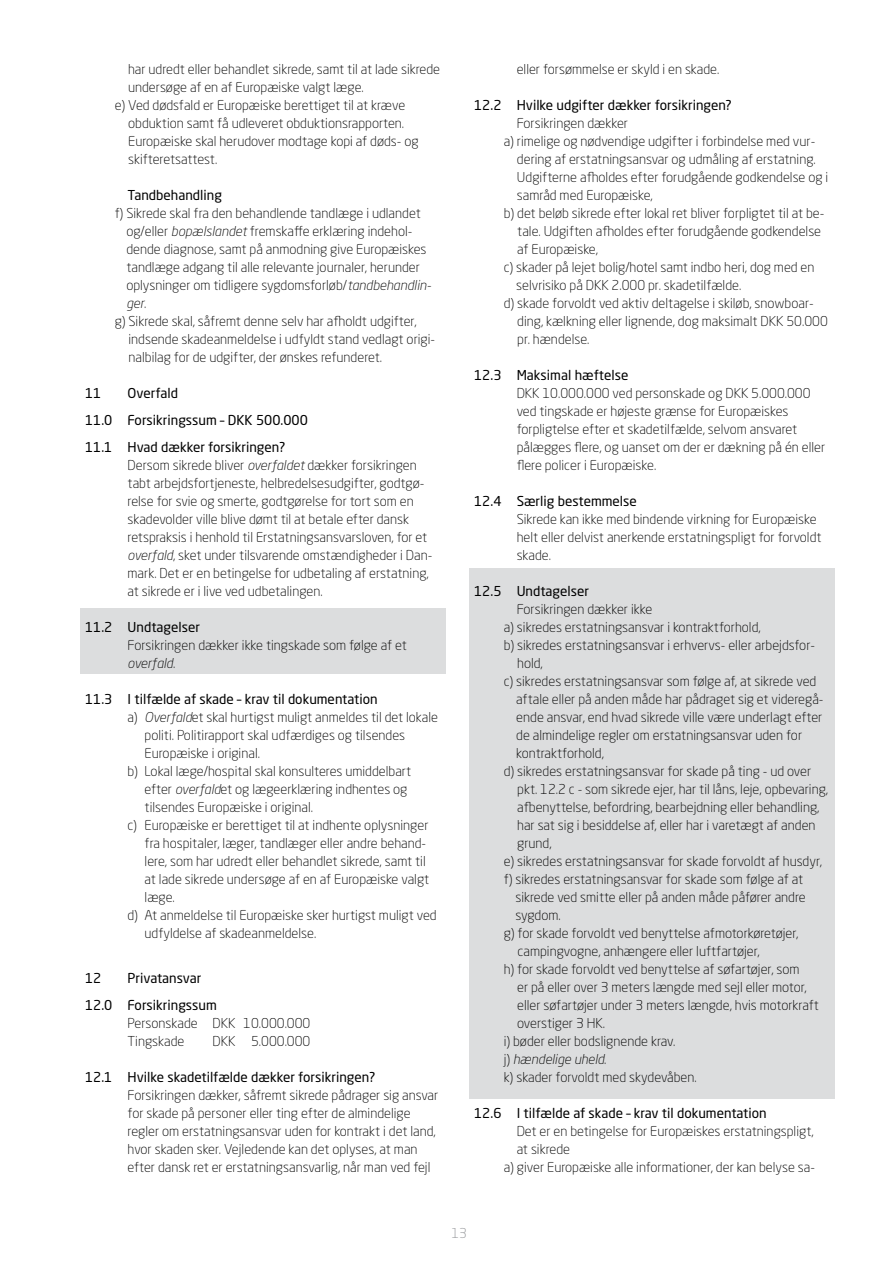
<style>
.page{position:relative;width:893px;height:1263px;background:#fff}
.page>*{position:absolute;margin:0;border:0;box-sizing:border-box;transform-origin:0 0}
.t1{font:300 13.5px/18px "Neo Sans W1 G";color:#000}
.t2{font:13.5px/27px "Neo Sans W1 G";color:#000}
.t3{font:italic 300 13.5px "Neo Sans Pro";color:#000}
.t4{font:300 13.5px "Neo Sans W1 G";color:#939598}
.s1{font-family:"Neo Sans Pro";font-style:italic}
.s2{font-family:"Neo Sans W1 G";font-style:normal}
</style>
<div class="page">
<div style="left:469px;top:568px;width:365px;height:531px;background:#dcddde"></div>
<div style="left:80px;top:608px;width:365px;height:65px;background:#dcddde"></div>
<p class="t1" style="left:128px;top:60px;width:314px">har udredt eller behandlet sikrede, samt til at lade sikrede</p>
<p class="t1" style="left:128px;top:78px;width:237px">undersøge af en af Europæiske valgt læge.</p>
<p class="t1" style="left:115px;top:96px;width:292px">e) Ved dødsfald er Europæiske berettiget til at kræve</p>
<p class="t1" style="left:128px;top:114px;width:278px">obduktion samt få udleveret obduktionsrapporten.</p>
<p class="t1" style="left:128px;top:132px;width:292px">Europæiske skal herudover modtage kopi af døds- og</p>
<p class="t1" style="left:128px;top:150px;width:91px">skifteretsattest.</p>
<p class="t2" style="left:128px;top:181px;width:96px">Tandbehandling</p>
<p class="t1" style="left:126px;top:204px;width:306px;text-indent:-12px">f) Sikrede skal fra den behandlende tandlæge i udlandet og/eller <span class="s1">bopælslandet</span> fremskaffe erklæring indehol&shy;dende diagnose, samt på anmodning give Europæiskes tandlæge adgang til alle relevante journaler, herunder oplysninger om tidligere sygdomsforløb/<span class="s1">tandbehandlin-</span></p>
<p class="t3" style="left:126px;top:295px;width:22px">ger<span class="s2">.</span></p>
<p class="t1" style="left:128px;top:312px;width:308px;text-indent:-14px">g) Sikrede skal, såfremt denne selv har afholdt udgifter, indsende skadeanmeldelse i udfyldt stand vedlagt origi&shy;nalbilag for de udgifter, der ønskes refunderet.</p>
<p class="t2" style="left:85px;top:379px;width:224px;text-indent:43px">Overfald<br>11.0 Forsikringssum – DKK 500.000<br>11.1 Hvad dækker forsikringen?</p>
<p class="t1" style="left:128px;top:456px;width:306px">Dersom sikrede bliver <span class="s1">overfaldet</span> dækker forsikringen tabt arbejdsfortjeneste, helbredelsesudgifter, godtgø&shy;relse for svie og smerte, godtgørelse for tort som en skadevolder ville blive dømt til at betale efter dansk retspraksis i henhold til Erstatningsansvarsloven, for et <span class="s1">overfald</span>, sket under tilsvarende omstændigheder i Dan&shy;mark. Det er en betingelse for udbetaling af erstatning, at sikrede er i live ved udbetalingen.</p>
<p class="t2" style="left:85px;top:613px;width:116px">11.2 Undtagelser</p>
<p class="t1" style="left:128px;top:636px;width:281px">Forsikringen dækker ikke tingskade som følge af et</p>
<p class="t3" style="left:128px;top:655px;width:49px">overfald<span class="s2">.</span></p>
<p class="t2" style="left:85px;top:685px;width:294px">11.3 I tilfælde af skade – krav til dokumentation</p>
<p class="t1" style="left:128px;top:708px;width:312px">a) <span class="s1">Overfald</span>et skal hurtigst muligt anmeldes til det lokale</p>
<p class="t1" style="left:145px;top:726px;width:262px">politi. Politirapport skal udfærdiges og tilsendes</p>
<p class="t1" style="left:145px;top:744px;width:117px">Europæiske i original.</p>
<p class="t1" style="left:128px;top:762px;width:285px">b) Lokal læge/hospital skal konsulteres umiddelbart</p>
<p class="t1" style="left:145px;top:780px;width:264px">efter <span class="s1">overfald</span>et og lægeerklæring indhentes og</p>
<p class="t1" style="left:145px;top:798px;width:170px">tilsendes Europæiske i original.</p>
<p class="t1" style="left:128px;top:816px;width:302px">c) Europæiske er berettiget til at indhente oplysninger</p>
<p class="t1" style="left:145px;top:834px;width:283px">fra hospitaler, læger, tandlæger eller andre behand-</p>
<p class="t1" style="left:145px;top:852px;width:283px">lere, som har udredt eller behandlet sikrede, samt til</p>
<p class="t1" style="left:145px;top:870px;width:286px">at lade sikrede undersøge af en af Europæiske valgt</p>
<p class="t1" style="left:145px;top:888px;width:32px">læge.</p>
<p class="t1" style="left:128px;top:906px;width:311px">d) At anmeldelse til Europæiske sker hurtigst muligt ved</p>
<p class="t1" style="left:145px;top:924px;width:173px">udfyldelse af skadeanmeldelse.</p>
<p class="t2" style="left:85px;top:964px;width:18px">12</p>
<p class="t2" style="left:85px;top:379px;width:18px">11</p>
<p class="t2" style="left:85px;top:964px;width:133px;text-indent:43px">Privatansvar<br>12.0 Forsikringssum</p>
<p class="t1" style="left:128px;top:1014px;width:184px">Personskade DKK 10.000.000<br>Tingskade</p>
<p class="t1" style="left:213px;top:1032px;width:99px">DKK 5.000.000</p>
<p class="t2" style="left:85px;top:1063px;width:292px">12.1 Hvilke skadetilfælde dækker forsikringen?</p>
<p class="t1" style="left:128px;top:1086px;width:312px">Forsikringen dækker, såfremt sikrede pådrager sig ansvar for skade på personer eller ting efter de almindelige regler om erstatningsansvar uden for kontrakt i det land, hvor skaden sker. Vejledende kan det oplyses, at man efter dansk ret er erstatningsansvarlig, når man ved fejl</p>
<p class="t1" style="left:517px;top:60px;width:204px">eller forsømmelse er skyld i en skade.</p>
<p class="t2" style="left:474px;top:91px;width:259px">12.2 Hvilke udgifter dækker forsikringen?</p>
<p class="t1" style="left:517px;top:114px;width:113px">Forsikringen dækker</p>
<p class="t1" style="left:504px;top:132px;width:313px">a) rimelige og nødvendige udgifter i forbindelse med vur-</p>
<p class="t1" style="left:517px;top:150px;width:300px">dering af erstatningsansvar og udmåling af erstatning.</p>
<p class="t1" style="left:517px;top:168px;width:313px">Udgifterne afholdes efter forudgående godkendelse og i</p>
<p class="t1" style="left:517px;top:186px;width:137px">samråd med Europæiske,</p>
<p class="t1" style="left:504px;top:204px;width:322px">b) det beløb sikrede efter lokal ret bliver forpligtet til at be-</p>
<p class="t1" style="left:517px;top:222px;width:305px">tale. Udgiften afholdes efter forudgående godkendelse</p>
<p class="t1" style="left:517px;top:240px;width:82px">af Europæiske,</p>
<p class="t1" style="left:504px;top:258px;width:312px">c) skader på lejet bolig/hotel samt indbo heri, dog med en</p>
<p class="t1" style="left:516px;top:276px;width:227px">selvrisiko på DKK 2.000 pr. skadetilfælde.</p>
<p class="t1" style="left:504px;top:294px;width:311px">d) skade forvoldt ved aktiv deltagelse i skiløb, snowboar-</p>
<p class="t1" style="left:517px;top:312px;width:312px">ding, kælkning eller lignende, dog maksimalt DKK 50.000</p>
<p class="t1" style="left:517px;top:330px;width:74px">pr. hændelse.</p>
<p class="t2" style="left:474px;top:361px;width:156px">12.3 Maksimal hæftelse</p>
<p class="t1" style="left:517px;top:384px;width:310px">DKK 10.000.000 ved personskade og DKK 5.000.000 ved tingskade er højeste grænse for Europæiskes forpligtelse efter et skadetilfælde, selvom ansvaret pålægges flere, og uanset om der er dækning på én eller flere policer i Europæiske.</p>
<p class="t2" style="left:474px;top:487px;width:164px">12.4 Særlig bestemmelse</p>
<p class="t1" style="left:517px;top:510px;width:306px">Sikrede kan ikke med bindende virkning for Europæiske helt eller delvist anerkende erstatningspligt for forvoldt skade.</p>
<p class="t2" style="left:474px;top:577px;width:116px">12.5 Undtagelser</p>
<p class="t1" style="left:517px;top:600px;width:137px">Forsikringen dækker ikke</p>
<p class="t1" style="left:504px;top:618px;width:258px">a) sikredes erstatningsansvar i kontraktforhold,</p>
<p class="t1" style="left:504px;top:636px;width:313px">b) sikredes erstatningsansvar i erhvervs- eller arbejdsfor-</p>
<p class="t1" style="left:517px;top:654px;width:27px">hold,</p>
<p class="t1" style="left:504px;top:672px;width:314px">c) sikredes erstatningsansvar som følge af, at sikrede ved</p>
<p class="t1" style="left:516px;top:690px;width:309px">aftale eller på anden måde har pådraget sig et videregå-</p>
<p class="t1" style="left:516px;top:708px;width:308px">ende ansvar, end hvad sikrede ville være underlagt efter</p>
<p class="t1" style="left:516px;top:726px;width:287px">de almindelige regler om erstatningsansvar uden for</p>
<p class="t1" style="left:516px;top:744px;width:89px">kontraktforhold,</p>
<p class="t1" style="left:504px;top:762px;width:309px">d) sikredes erstatningsansvar for skade på ting - ud over</p>
<p class="t1" style="left:517px;top:780px;width:313px">pkt. 12.2 c - som sikrede ejer, har til låns, leje, opbevaring,</p>
<p class="t1" style="left:517px;top:798px;width:304px">afbenyttelse, befordring, bearbejdning eller behandling,</p>
<p class="t1" style="left:517px;top:816px;width:300px">har sat sig i besiddelse af, eller har i varetægt af anden</p>
<p class="t1" style="left:517px;top:834px;width:36px">grund,</p>
<p class="t1" style="left:504px;top:852px;width:320px">e) sikredes erstatningsansvar for skade forvoldt af husdyr,</p>
<p class="t1" style="left:504px;top:870px;width:301px">f) sikredes erstatningsansvar for skade som følge af at</p>
<p class="t1" style="left:515px;top:888px;width:292px">sikrede ved smitte eller på anden måde påfører andre</p>
<p class="t1" style="left:515px;top:906px;width:47px">sygdom.</p>
<p class="t1" style="left:504px;top:924px;width:296px">g) for skade forvoldt ved benyttelse afmotorkøretøjer,</p>
<p class="t1" style="left:518px;top:942px;width:244px">campingvogne, anhængere eller luftfartøjer,</p>
<p class="t1" style="left:504px;top:960px;width:297px">h) for skade forvoldt ved benyttelse af søfartøjer, som</p>
<p class="t1" style="left:517px;top:978px;width:291px">er på eller over 3 meters længde med sejl eller motor,</p>
<p class="t1" style="left:517px;top:996px;width:303px">eller søfartøjer under 3 meters længde, hvis motorkraft</p>
<p class="t1" style="left:517px;top:1014px;width:89px">overstiger 3 HK.</p>
<p class="t1" style="left:504px;top:1032px;width:173px">i) bøder eller bodslignende krav.</p>
<p class="t3" style="left:504px;top:1051px;width:104px"><span class="s2">j)</span> hændelige uheld<span class="s2">.</span></p>
<p class="t1" style="left:504px;top:1068px;width:194px">k) skader forvoldt med skydevåben.</p>
<p class="t2" style="left:474px;top:1099px;width:294px">12.6 I tilfælde af skade – krav til dokumentation</p>
<p class="t1" style="left:517px;top:1122px;width:299px">Det er en betingelse for Europæiskes erstatningspligt,</p>
<p class="t1" style="left:517px;top:1140px;width:55px">at sikrede</p>
<p class="t1" style="left:504px;top:1158px;width:313px">a) giver Europæiske alle informationer, der kan belyse sa-</p>
<p class="t4" style="left:451px;top:1224px;width:17px">13</p>
</div>
